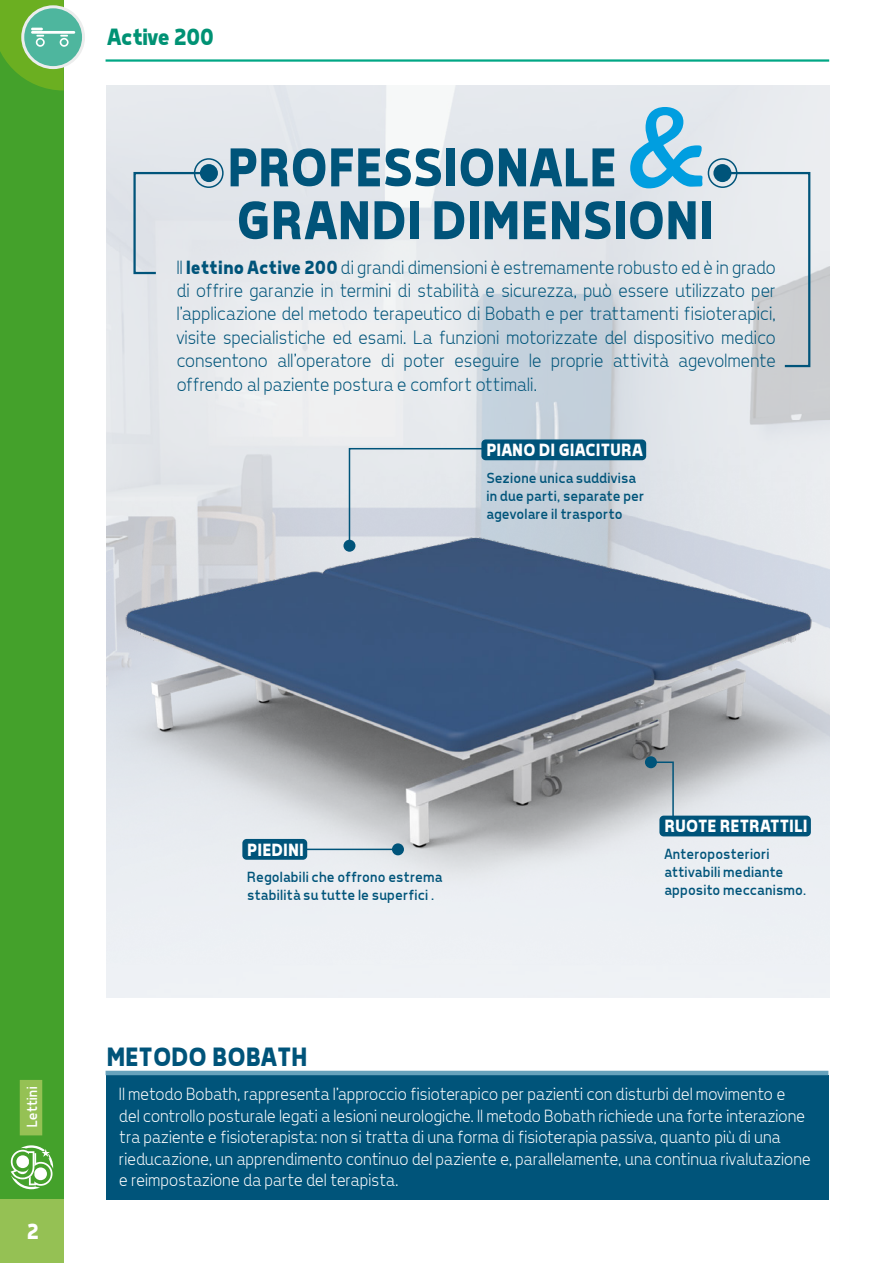
<style>
.page{position:relative;width:893px;height:1263px;background:#fff}
.page>*{position:absolute;margin:0;border:0;box-sizing:border-box;transform-origin:0 0}
.t1{font:700 55.5px/52.8px "Tepeno Sans";letter-spacing:.005em;color:#00547a}
.t2{font:700 27px "Tepeno Sans";color:#00547a}
.t3{font:700 24px "Tepeno Sans";letter-spacing:-.02em;color:#009274}
.t4{font:700 22.5px "Tepeno Sans";color:#fff}
.t5{font:300 19.5px/23.4px "Tepeno Sans";color:#00547a;text-align:justify}
.t6{font:300 18px/21.6px "Tepeno Sans";color:#fff}
.t7{font:700 18px "Tepeno Sans";letter-spacing:.01em;color:#fff}
.t8{font:15px/18px "Tepeno Sans";letter-spacing:.015em;color:#00547a}
.t9{font:15px "Tepeno Sans";letter-spacing:.005em;color:#fff}
.s1{font-weight:700}
</style>
<div class="page">
<div style="left:0;top:0;width:64px;height:1263px;background:#44a12b"></div>
<div style="left:0;top:1199px;width:64px;height:64px;background:#95c154"></div>
<svg style="left:11px;top:1145px;width:42px;height:44px"></svg>
<div style="left:20px;top:1080px;width:22px;height:55px;background:#95c154"></div>
<hr style="left:106px;top:59px;width:723px;height:3px;background:#00a785">
<svg style="left:23px;top:7px;width:61px;height:61px"></svg>
<div style="left:21px;top:5px;width:64px;height:64px;border:3px solid #eceded;border-radius:50%"></div>
<hr style="left:31px;top:31px;width:44px;height:3px;background:#fff">
<svg style="left:0;top:0;width:69px;height:91px"></svg>
<div style="left:106px;top:1075px;width:722px;height:124px;background:#00547a"></div>
<hr style="left:106px;top:1071px;width:722px;height:4px;background:#66a2bc">
<img style="left:106px;top:85px;width:723px;height:912px">
<img style="left:106px;top:377px;width:723px;height:598px">
<svg style="left:630px;top:107px;width:72px;height:81px;background:#79c4e6"></svg>
<hr style="left:273px;top:849px;width:125px;height:1px;background:#00547a">
<div style="left:392px;top:843px;width:12px;height:12px;background:#00547a;border-radius:50%"></div>
<svg style="left:348px;top:447px;width:139px;height:100px;background:#d2d9e1"></svg>
<div style="left:343px;top:540px;width:12px;height:12px;background:#00547a;border-radius:50%"></div>
<svg style="left:649px;top:761px;width:26px;height:60px"></svg>
<div style="left:645px;top:756px;width:12px;height:12px;background:#00547a;border-radius:50%"></div>
<div style="left:242px;top:839px;width:65px;height:21px;background:#00547a;border-radius:4px"></div>
<div style="left:659px;top:816px;width:152px;height:20px;background:#00547a;border-radius:4px"></div>
<div style="left:481px;top:439px;width:165px;height:21px;background:#00547a;border-radius:4px"></div>
<svg style="left:132px;top:171px;width:79px;height:104px;background:#d4dce3"></svg>
<div style="left:200px;top:164px;width:18px;height:18px;background:#00547a;border-radius:50%"></div>
<svg style="left:720px;top:171px;width:91px;height:197px;background:#d8dde2"></svg>
<div style="left:713px;top:164px;width:18px;height:18px;background:#00547a;border-radius:50%"></div>
<div style="left:194px;top:158px;width:30px;height:30px;border:2px solid #00547a;border-radius:50%"></div>
<div style="left:708px;top:158px;width:29px;height:30px;border:2px solid #00547a;border-radius:50%"></div>
<p class="t3" style="left:106px;top:23px;width:108px">Active 200</p>
<h1 class="t1" style="left:225px;top:140px;width:487px">PROFESSIONALE<br>GRANDI DIMENSIONI</h1>
<p class="t5" style="left:176px;top:255px;width:601px">Il <span class="s1">lettino Active 200</span> di grandi dimensioni è estremamente robusto ed è in grado di offrire garanzie in termini di stabilità e sicurezza, può essere utilizzato per l’applicazione del metodo terapeutico di Bobath e per trattamenti fisioterapici, visite specialistiche ed esami. La funzioni motorizzate del dispositivo medico consentono all’operatore di poter eseguire le proprie attività agevolmente offrendo al paziente postura e comfort ottimali.</p>
<p class="t7" style="left:486px;top:439px;width:158px">PIANO DI GIACITURA</p>
<p class="t8" style="left:486px;top:468px;width:159px">Sezione unica suddivisa in due parti, separate per agevolare il trasporto</p>
<p class="t9" style="left:23px;top:1128px;width:42px;rotate:-90deg">Lettini</p>
<p class="t4" style="left:26px;top:1218px;width:14px">2</p>
<p class="t7" style="left:247px;top:839px;width:58px">PIEDINI</p>
<p class="t8" style="left:247px;top:867px;width:196px">Regolabili che offrono estrema stabilità su tutte le superfici .</p>
<h2 class="t2" style="left:106px;top:1041px;width:202px">METODO BOBATH</h2>
<p class="t7" style="left:664px;top:815px;width:144px">RUOTE RETRATTILI</p>
<p class="t8" style="left:664px;top:844px;width:143px">Anteroposteriori attivabili mediante apposito meccanismo.</p>
<p class="t6" style="left:118px;top:1083px;width:693px">Il metodo Bobath, rappresenta l’approccio fisioterapico per pazienti con disturbi del movimento e<br>del controllo posturale legati a lesioni neurologiche. Il metodo Bobath richiede una forte interazione tra paziente e fisioterapista: non si tratta di una forma di fisioterapia passiva, quanto più di una rieducazione, un apprendimento continuo del paziente e, parallelamente, una continua rivalutazione e reimpostazione da parte del terapista.</p>
</div>
